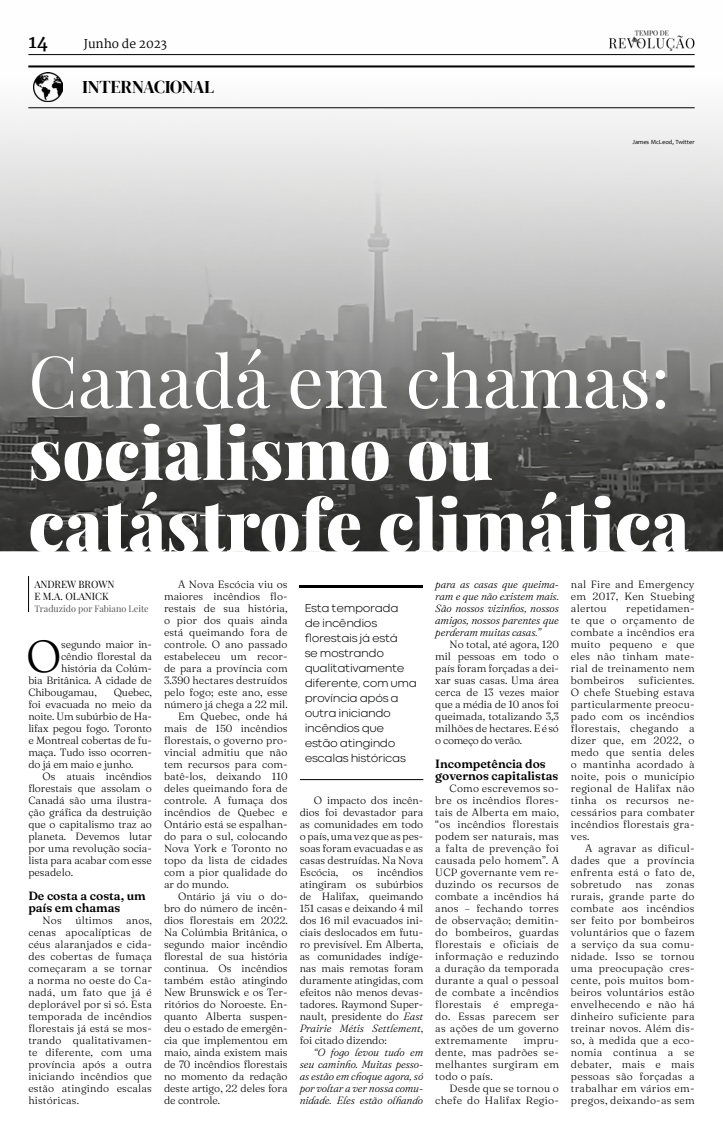
<style>
.page{position:relative;width:723px;height:1134px;background:#fff}
.page>*{position:absolute;margin:0;border:0;box-sizing:border-box;transform-origin:0 0}
.t1{font:900 72px/72px "Playfair Display";color:#fff}
.t2{font:72px "Playfair Display";color:#fff}
.t3{font:300 44.8px "Fraunces 9 pt";color:#000}
.t4{font:18px "DM Serif Display";color:#000}
.t5{font:700 18px "Martel";color:#000}
.t6{font:300 12px/15px "Codec Cold";letter-spacing:-.03em;color:#010202}
.t7{font:600 12px/12px "Fraunces 9 pt";color:#000}
.t8{font:12px "Martel";color:#000}
.t9{font:300 10.5px/12px "Fraunces 9 pt";letter-spacing:.01em;color:#000;text-align:justify}
.t10{font:italic 300 10.5px/12px "Fraunces 9 pt";letter-spacing:-.015em;color:#000;text-align:justify}
.t11{font:300 10.5px "Fraunces 9 pt";letter-spacing:-.01em;color:#000}
.t12{font:10px/12px "Playfair Display";color:#000}
.t13{font:9px "Playfair Display";color:#575756}
.t14{font:6.3px "Candara";color:#000}
.s1{font-style:italic}
</style>
<div class="page">
<img style="left:0;top:30px;width:723px;height:521px">
<hr style="left:28px;top:65px;width:666px;height:2px;background:#020203">
<hr style="left:28px;top:108px;width:666px;height:1px;background:#020203">
<img style="left:34px;top:73px;width:29px;height:28px">
<hr style="left:28px;top:576px;width:1px;height:36px;background:#000">
<hr style="left:300px;top:779px;width:123px;height:1px;background:#000">
<hr style="left:300px;top:585px;width:123px;height:3px;background:#000">
<h3 class="t5" style="left:28px;top:31px;width:21px">14</h3>
<p class="t8" style="left:84px;top:37px;width:85px">Junho de 2023</p>
<h3 class="t4" style="left:82px;top:76px;width:133px">INTERNACIONAL</h3>
<p class="t14" style="left:632px;top:138px;width:64px">James McLeod, Twitter</p>
<h1 class="t2" style="left:28px;top:325px;width:643px">Canadá em chamas:</h1>
<h1 class="t1" style="left:28px;top:411px;width:662px">socialismo ou catástrofe climática</h1>
<p class="t12" style="left:34px;top:577px;width:82px">ANDREW BROWN<br>E M.A. OLANICK</p>
<p class="t13" style="left:34px;top:602px;width:116px">Traduzido por Fabiano Leite</p>
<p class="t6" style="left:305px;top:600px;width:114px">Esta temporada de incêndios florestais já está<br>se mostrando qualitativamente diferente, com uma província após a outra iniciando incêndios que estão atingindo escalas históricas</p>
<p class="t9" style="left:571px;top:578px;width:125px">nal Fire and Emergency em 2017, Ken Stuebing alertou</p>
<p class="t9" style="left:178px;top:578px;width:111px">A Nova Escócia viu os</p>
<p class="t9" style="left:164px;top:590px;width:125px">maiores incêndios flo-</p>
<p class="t9" style="left:164px;top:602px;width:125px">restais de sua história,</p>
<p class="t9" style="left:164px;top:614px;width:125px">o pior dos quais ainda</p>
<p class="t9" style="left:164px;top:626px;width:125px">está queimando fora de</p>
<p class="t9" style="left:164px;top:638px;width:125px">controle. O ano passado</p>
<p class="t9" style="left:164px;top:650px;width:125px">estabeleceu um recor-</p>
<p class="t9" style="left:164px;top:662px;width:125px">de para a província com</p>
<p class="t9" style="left:164px;top:674px;width:125px">3.390 hectares destruídos</p>
<p class="t9" style="left:164px;top:686px;width:125px">pelo fogo; este ano, esse</p>
<p class="t9" style="left:164px;top:698px;width:125px">número já chega a 22 mil.</p>
<p class="t9" style="left:178px;top:710px;width:111px">Em Quebec, onde há</p>
<p class="t9" style="left:164px;top:722px;width:125px">mais de 150 incêndios</p>
<p class="t9" style="left:164px;top:734px;width:125px">florestais, o governo pro-</p>
<p class="t9" style="left:164px;top:746px;width:125px">vincial admitiu que não</p>
<p class="t9" style="left:164px;top:758px;width:125px">tem recursos para com-</p>
<p class="t9" style="left:164px;top:770px;width:125px">batê-los, deixando 110</p>
<p class="t9" style="left:164px;top:782px;width:125px">deles queimando fora de</p>
<p class="t9" style="left:164px;top:794px;width:125px">controle. A fumaça dos</p>
<p class="t9" style="left:164px;top:806px;width:125px">incêndios de Quebec e</p>
<p class="t9" style="left:164px;top:818px;width:125px">Ontário está se espalhan-</p>
<p class="t9" style="left:164px;top:830px;width:125px">do para o sul, colocando</p>
<p class="t9" style="left:164px;top:842px;width:125px">Nova York e Toronto no</p>
<p class="t9" style="left:164px;top:854px;width:125px">topo da lista de cidades</p>
<p class="t9" style="left:164px;top:866px;width:125px">com a pior qualidade do</p>
<p class="t9" style="left:164px;top:878px;width:66px">ar do mundo.</p>
<p class="t9" style="left:178px;top:890px;width:111px">Ontário já viu o do-</p>
<p class="t9" style="left:164px;top:902px;width:125px">bro do número de incên-</p>
<p class="t9" style="left:164px;top:914px;width:125px">dios florestais em 2022.</p>
<p class="t9" style="left:164px;top:926px;width:125px">Na Colúmbia Britânica, o</p>
<p class="t9" style="left:164px;top:938px;width:125px">segundo maior incêndio</p>
<p class="t9" style="left:164px;top:950px;width:125px">florestal de sua história</p>
<p class="t9" style="left:164px;top:962px;width:125px">continua. Os incêndios</p>
<p class="t9" style="left:164px;top:974px;width:125px">também estão atingindo</p>
<p class="t9" style="left:164px;top:986px;width:125px">New Brunswick e os Ter-</p>
<p class="t9" style="left:164px;top:998px;width:125px">ritórios do Noroeste. En-</p>
<p class="t9" style="left:164px;top:1010px;width:125px">quanto Alberta suspen-</p>
<p class="t9" style="left:164px;top:1022px;width:125px">deu o estado de emergên-</p>
<p class="t9" style="left:164px;top:1034px;width:125px">cia que implementou em</p>
<p class="t9" style="left:164px;top:1046px;width:125px">maio, ainda existem mais</p>
<p class="t9" style="left:164px;top:1058px;width:125px">de 70 incêndios florestais</p>
<p class="t9" style="left:164px;top:1070px;width:125px">no momento da redação</p>
<p class="t9" style="left:164px;top:1082px;width:125px">deste artigo, 22 deles fora</p>
<p class="t9" style="left:164px;top:1094px;width:58px">de controle.</p>
<p class="t10" style="left:435px;top:578px;width:125px">para as casas que queima&shy;ram e que não existem mais.<br>São nossos vizinhos, nossos amigos, nossos parentes que perderam muitas casas.”</p>
<p class="t9" style="left:435px;top:638px;width:125px;text-indent:14px">No total, até agora, 120 mil pessoas em todo o país foram forçadas a dei&shy;xar suas casas. Uma área cerca de 13 vezes maior que a média de 10 anos foi queimada, totalizando 3,3 milhões de hectares. E é só o começo do verão.</p>
<p class="t7" style="left:435px;top:757px;width:125px">Incompetência dos governos capitalistas</p>
<p class="t9" style="left:435px;top:782px;width:125px;text-indent:14px">Como escrevemos so&shy;bre os incêndios flores&shy;tais de Alberta em maio, “os incêndios florestais podem ser naturais, mas a falta de prevenção foi causada pelo homem”. A UCP governante vem re&shy;duzindo os recursos de combate a incêndios há anos – fechando torres de observação; demitin&shy;do bombeiros, guardas florestais e oficiais de informação e reduzindo a duração da temporada durante a qual o pessoal de combate a incêndios florestais é emprega&shy;do. Essas parecem ser as ações de um governo extremamente</p>
<p class="t9" style="left:571px;top:602px;width:125px;text-indent:55px">repetidamen&shy;te que o orçamento de combate a incêndios era muito pequeno e que eles não tinham mate&shy;rial de treinamento nem bombeiros</p>
<h2 class="t3" style="left:26px;top:621px;width:37px">O</h2>
<p class="t11" style="left:61px;top:636px;width:92px">segundo maior in-</p>
<p class="t11" style="left:61px;top:648px;width:92px">cêndio florestal da</p>
<p class="t11" style="left:61px;top:660px;width:92px">história da Colúm-</p>
<p class="t11" style="left:28px;top:672px;width:125px">bia Britânica. A cidade de</p>
<p class="t11" style="left:28px;top:684px;width:70px">Chibougamau,</p>
<p class="t9" style="left:571px;top:674px;width:125px;text-indent:68px">suficientes.<br>O chefe Stuebing estava particularmente preocu&shy;pado com os incêndios florestais, chegando a dizer que, em 2022, o medo que sentia deles o mantinha acordado à noite, pois o município regional de Halifax não tinha os recursos ne&shy;cessários para combater incêndios florestais gra&shy;ves.</p>
<p class="t9" style="left:571px;top:842px;width:125px;text-indent:14px">A agravar as dificul&shy;dades que a província enfrenta está o fato de, sobretudo</p>
<p class="t9" style="left:28px;top:686px;width:125px;text-indent:85px">Quebec, foi evacuada no meio da noite. Um subúrbio de Ha&shy;lifax pegou fogo. Toronto e Montreal cobertas de fu&shy;maça. Tudo isso ocorren&shy;do já em maio e junho.</p>
<p class="t9" style="left:28px;top:770px;width:125px;text-indent:14px">Os atuais incêndios florestais que assolam o Canadá são uma ilustra&shy;ção gráfica da destruição que o capitalismo traz ao planeta. Devemos lutar por uma revolução socia&shy;lista para acabar com esse pesadelo.</p>
<p class="t7" style="left:28px;top:889px;width:119px">De costa a costa, um país em chamas</p>
<p class="t9" style="left:43px;top:914px;width:21px">Nos</p>
<p class="t9" style="left:75px;top:914px;width:39px">últimos</p>
<p class="t9" style="left:300px;top:794px;width:125px;text-indent:14px">O impacto dos incên&shy;dios foi devastador para as comunidades em todo o país, uma vez que as pes&shy;soas foram evacuadas e as casas destruídas. Na Nova Escócia,</p>
<p class="t9" style="left:300px;top:866px;width:125px;text-indent:78px">incêndios atingiram os subúrbios de Halifax, queimando 151 casas e deixando 4 mil dos 16 mil evacuados ini&shy;ciais deslocados em futu&shy;ro previsível. Em Alberta, as comunidades indíge&shy;nas mais remotas foram duramente atingidas, com efeitos não menos devas&shy;tadores. Raymond Super&shy;nault, presidente do <span class="s1">East Prairie Métis Settlement</span>, foi citado dizendo:</p>
<p class="t10" style="left:300px;top:1046px;width:125px;text-indent:14px">“O fogo levou tudo em seu caminho. Muitas pesso&shy;as estão em choque agora, só por voltar a ver nossa comu&shy;nidade. Eles estão olhando</p>
<p class="t9" style="left:352px;top:866px;width:12px">os</p>
<p class="t9" style="left:571px;top:878px;width:125px;text-indent:95px">zonas rurais, grande parte do combate aos incêndios ser feito por bombeiros voluntários que o fazem a serviço da sua comu&shy;nidade. Isso se tornou uma preocupação cres&shy;cente, pois muitos bom&shy;beiros voluntários estão envelhecendo e não há dinheiro suficiente para treinar novos. Além dis&shy;so, à medida que a eco&shy;nomia continua a se debater, mais e mais pessoas são forçadas a trabalhar em vários em&shy;pregos, deixando-as sem</p>
<p class="t9" style="left:635px;top:878px;width:18px">nas</p>
<p class="t9" style="left:28px;top:914px;width:125px;text-indent:98px">anos, cenas apocalípticas de céus alaranjados e cida&shy;des cobertas de fumaça começaram a se tornar a norma no oeste do Ca&shy;nadá, um fato que já é deplorável por si só. Esta temporada de incêndios florestais já está se mos&shy;trando qualitativamen&shy;te diferente, com uma província após a outra iniciando incêndios que estão atingindo escalas históricas.</p>
<p class="t9" style="left:435px;top:1034px;width:125px;text-indent:88px">impru&shy;dente, mas padrões se&shy;melhantes surgiram em todo o país.</p>
<p class="t9" style="left:435px;top:1082px;width:125px;text-align:right">Desde que se tornou o chefe do Halifax Regio-</p>
</div>
